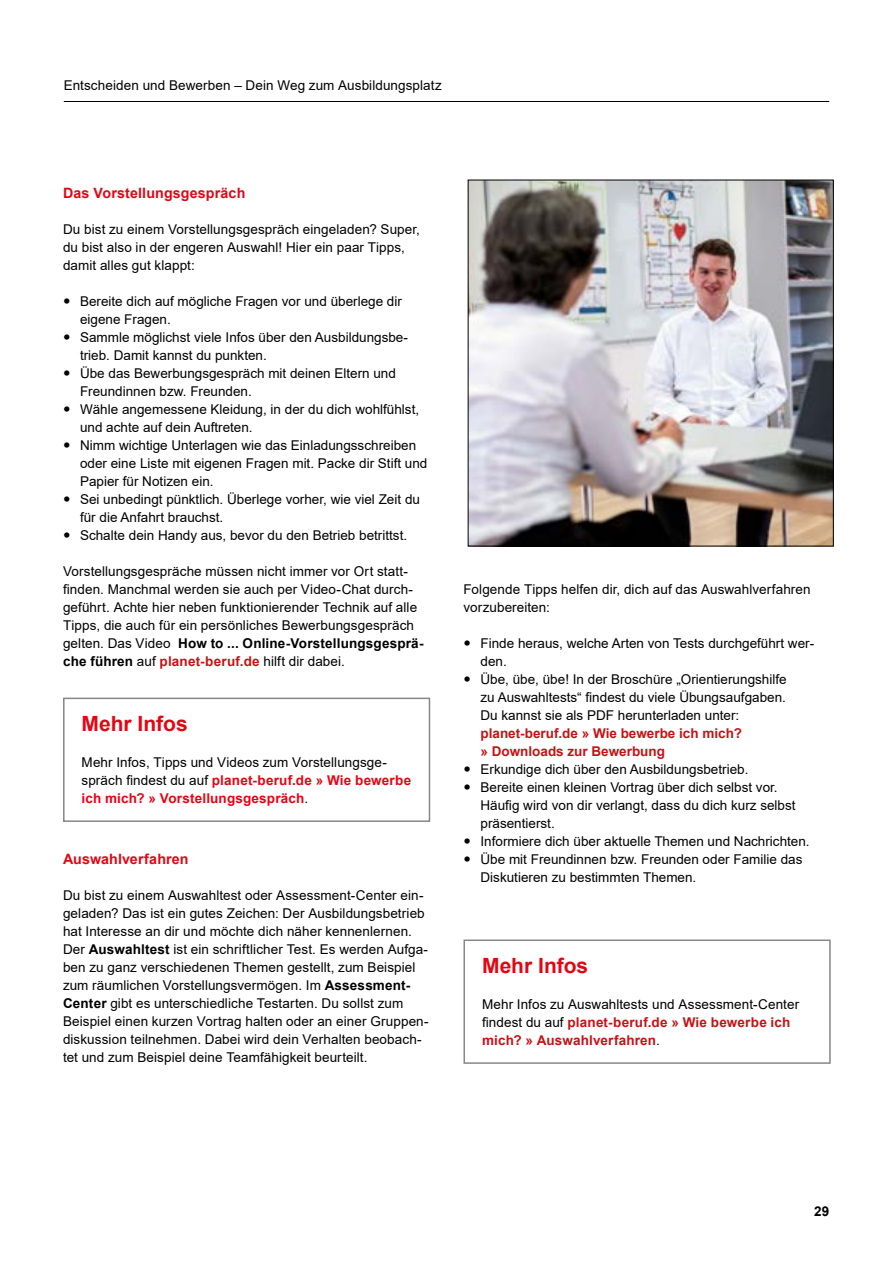
<style>
.page{position:relative;width:893px;height:1263px;background:#fff}
.page>*{position:absolute;margin:0;border:0;box-sizing:border-box;transform-origin:0 0}
.h2_Headline_Infokast{font:700 21px "Arial";color:#e30613}
.h2_Subheadline_bold{font:700 14.25px "Arial";letter-spacing:.01em;color:#e30613}
.p_Fließtext{font:13.5px/18px "Arial";color:#000}
.p_Fließtext_Infokast{font:13.5px/18px "Arial";letter-spacing:.005em;color:#000}
.t1{font:700 13.5px "Arial";color:#000}
.s1{font-weight:700}
.s2{font-weight:700;color:#c61315}
.s3{font-weight:700;color:#e30613}
</style>
<div class="page">
<hr style="left:64px;top:101px;width:765px;height:1px;background:#000">
<div style="left:63px;top:698px;width:367px;height:124px;border:2px solid #878787"></div>
<div style="left:463px;top:939px;width:368px;height:125px;border:2px solid #878787"></div>
<img style="left:470px;top:182px;width:362px;height:362px">
<div style="left:468px;top:180px;width:366px;height:366px;border:1px solid #000"></div>
<p class="p_Fließtext" style="left:64px;top:76px;width:379px">Entscheiden und Bewerben – Dein Weg zum Ausbildungsplatz</p>
<h2 class="h2_Subheadline_bold" style="left:63px;top:183px;width:184px">Das Vorstellungsgespräch</h2>
<p class="p_Fließtext" style="left:63px;top:220px;width:358px">Du bist zu einem Vorstellungsgespräch eingeladen? Super, du bist also in der engeren Auswahl! Hier ein paar Tipps, damit alles gut klappt:</p>
<p class="p_Fließtext" style="left:80px;top:292px;width:323px">Bereite dich auf mögliche Fragen vor und überlege dir eigene Fragen.</p>
<p class="p_Fließtext" style="left:80px;top:328px;width:329px">Sammle möglichst viele Infos über den Ausbildungsbe&shy;trieb. Damit kannst du punkten.</p>
<p class="p_Fließtext" style="left:80px;top:364px;width:317px">Übe das Bewerbungsgespräch mit deinen Eltern und<br>Freundinnen bzw. Freunden.</p>
<p class="p_Fließtext" style="left:80px;top:400px;width:341px">Wähle angemessene Kleidung, in der du dich wohlfühlst, und achte auf dein Auftreten.</p>
<p class="p_Fließtext" style="left:80px;top:436px;width:349px">Nimm wichtige Unterlagen wie das Einladungsschreiben oder eine Liste mit eigenen Fragen mit. Packe dir Stift und<br>Papier für Notizen ein.</p>
<p class="p_Fließtext" style="left:80px;top:490px;width:341px">Sei unbedingt pünktlich. Überlege vorher, wie viel Zeit du für die Anfahrt brauchst.</p>
<p class="p_Fließtext" style="left:80px;top:526px;width:329px">Schalte dein Handy aus, bevor du den Betrieb betrittst.</p>
<p class="p_Fließtext" style="left:63px;top:562px;width:362px">Vorstellungsgespräche müssen nicht immer vor Ort statt&shy;finden. Manchmal werden sie auch per Video-Chat durch&shy;geführt. Achte hier neben funktionierender Technik auf alle Tipps, die auch für ein persönliches Bewerbungsgespräch gelten. Das Video <span class="s1">How to ... Online-Vorstellungsgesprä&shy;che führen</span> auf <span class="s2">planet-beruf.de</span> hilft dir dabei.</p>
<h2 class="h2_Headline_Infokast" style="left:82px;top:709px;width:108px">Mehr Infos</h2>
<p class="p_Fließtext_Infokast" style="left:82px;top:754px;width:331px">Mehr Infos, Tipps und Videos zum Vorstellungsge&shy;spräch findest du auf <span class="s3">planet-beruf.de » Wie bewerbe ich mich? » Vorstellungsgespräch</span>.</p>
<h2 class="h2_Subheadline_bold" style="left:63px;top:849px;width:127px">Auswahlverfahren</h2>
<p class="p_Fließtext" style="left:63px;top:886px;width:367px">Du bist zu einem Auswahltest oder Assessment-Center ein&shy;geladen? Das ist ein gutes Zeichen: Der Ausbildungsbetrieb hat Interesse an dir und möchte dich näher kennenlernen.<br>Der <span class="s1">Auswahltest</span> ist ein schriftlicher Test. Es werden Aufga&shy;ben zu ganz verschiedenen Themen gestellt, zum Beispiel zum räumlichen Vorstellungsvermögen. Im <span class="s1">Assessment-Center</span> gibt es unterschiedliche Testarten. Du sollst zum Beispiel einen kurzen Vortrag halten oder an einer Gruppen&shy;diskussion teilnehmen. Dabei wird dein Verhalten beobach&shy;tet und zum Beispiel deine Teamfähigkeit beurteilt.</p>
<p class="p_Fließtext" style="left:463px;top:580px;width:349px">Folgende Tipps helfen dir, dich auf das Auswahlverfahren vorzubereiten:</p>
<p class="p_Fließtext" style="left:480px;top:634px;width:335px">Finde heraus, welche Arten von Tests durchgeführt wer&shy;den.</p>
<p class="p_Fließtext" style="left:480px;top:670px;width:308px">Übe, übe, übe! In der Broschüre „Orientierungshilfe zu Auswahltests“ findest du viele Übungsaufgaben.<br>Du kannst sie als PDF herunterladen unter: <span class="s2">planet-beruf.de » Wie bewerbe ich mich?<br>» Downloads zur Bewerbung</span></p>
<p class="p_Fließtext" style="left:480px;top:760px;width:269px">Erkundige dich über den Ausbildungsbetrieb.</p>
<p class="p_Fließtext" style="left:480px;top:778px;width:317px">Bereite einen kleinen Vortrag über dich selbst vor.<br>Häufig wird von dir verlangt, dass du dich kurz selbst präsentierst.</p>
<p class="p_Fließtext" style="left:480px;top:832px;width:331px">Informiere dich über aktuelle Themen und Nachrichten.</p>
<p class="p_Fließtext" style="left:480px;top:850px;width:323px">Übe mit Freundinnen bzw. Freunden oder Familie das<br>Diskutieren zu bestimmten Themen.</p>
<h2 class="h2_Headline_Infokast" style="left:482px;top:951px;width:108px">Mehr Infos</h2>
<p class="p_Fließtext_Infokast" style="left:482px;top:995px;width:319px">Mehr Infos zu Auswahltests und Assessment-Center findest du auf <span class="s2">planet-beruf.de » Wie bewerbe ich mich? » Auswahlverfahren</span>.</p>
<p class="t1" style="left:814px;top:1202px;width:17px">29</p>
</div>
